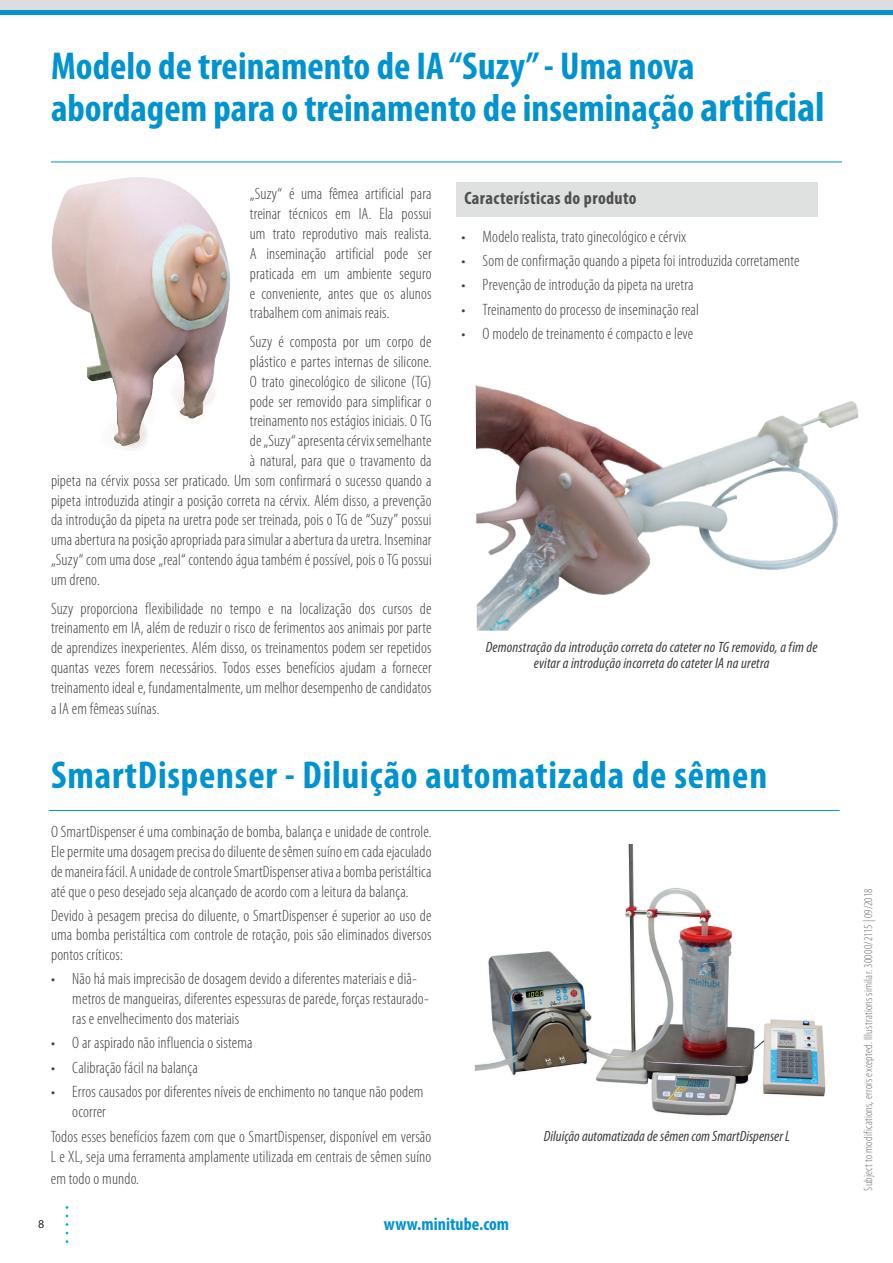
<style>
.page{position:relative;width:893px;height:1263px;background:#fff}
.page>*{position:absolute;margin:0;border:0;box-sizing:border-box;transform-origin:0 0}
.t1{font:700 condensed 39px/42px "Myriad Pro";color:#0093d0}
.t2{font:700 condensed 39px "Myriad Pro";letter-spacing:.02em;color:#0093d0}
.t3{font:700 condensed 18px "Myriad Pro";letter-spacing:.02em;color:#3e3e3f}
.t4{font:700 condensed 18px "Myriad Pro";color:#0093d0}
.t5{font:300 condensed 16.5px/19.8px "Myriad Pro";letter-spacing:.005em;color:#3e3e3f;text-align:justify}
.t6{font:italic condensed 15px/16.5px "Myriad Pro";letter-spacing:.005em;color:#3e3e3f;text-align:center}
.t7{font:300 condensed 12px "Myriad Pro";letter-spacing:.02em;color:#6c6d70}
.t8{font:12px "Myriad Pro";color:#231f20}
.s1{font-size:42px}
</style>
<div class="page">
<svg style="left:66px;top:1206px;width:2px;height:11px"></svg>
<div style="left:0;top:10px;width:893px;height:5px;background:#0093d0"></div>
<div style="left:0;top:0;width:893px;height:10px;background:#dcdddf"></div>
<hr style="left:51px;top:162px;width:791px;height:1px;background:#0093d0">
<div style="left:456px;top:182px;width:361px;height:34px;background:#dfe0e0"></div>
<img style="left:51px;top:177px;width:180px;height:273px">
<img style="left:476px;top:385px;width:383px;height:246px">
<img style="left:474px;top:845px;width:352px;height:271px">
<hr style="left:49px;top:810px;width:791px;height:1px;background:#0093d0">
<h1 class="t1" style="left:51px;top:44px;width:775px">Modelo de treinamento de IA “Suzy” - Uma nova abordagem para o treinamento de inseminação <span class="s1">artificial</span></h1>
<p class="t5" style="left:250px;top:185px;width:183px">„Suzy“ é uma fêmea artificial para treinar técnicos em IA. Ela possui um trato reprodutivo mais realista.<br>A inseminação artificial pode ser praticada em um ambiente seguro e conveniente, antes que os alunos trabalhem com animais reais.</p>
<p class="t5" style="left:250px;top:332px;width:183px">Suzy é composta por um corpo de</p>
<p class="t5" style="left:250px;top:352px;width:183px">plástico e partes internas de silicone.</p>
<p class="t5" style="left:250px;top:372px;width:183px">O trato ginecológico de silicone (TG)</p>
<p class="t5" style="left:250px;top:391px;width:183px">pode ser removido para simplificar o</p>
<p class="t5" style="left:250px;top:411px;width:183px">treinamento nos estágios iniciais. O TG</p>
<p class="t5" style="left:250px;top:431px;width:183px">de „Suzy“ apresenta cérvix semelhante</p>
<p class="t5" style="left:250px;top:451px;width:183px">à natural, para que o travamento da</p>
<p class="t5" style="left:51px;top:471px;width:382px">pipeta na cérvix possa ser praticado. Um som confirmará o sucesso quando a</p>
<p class="t5" style="left:51px;top:490px;width:382px">pipeta introduzida atingir a posição correta na cérvix. Além disso, a prevenção</p>
<p class="t5" style="left:51px;top:510px;width:382px">da introdução da pipeta na uretra pode ser treinada, pois o TG de “Suzy” possui</p>
<p class="t5" style="left:51px;top:530px;width:382px">uma abertura na posição apropriada para simular a abertura da uretra. Inseminar</p>
<p class="t5" style="left:51px;top:550px;width:382px">„Suzy“ com uma dose „real“ contendo água também é possível, pois o TG possui</p>
<p class="t5" style="left:51px;top:570px;width:50px">um dreno.</p>
<p class="t5" style="left:51px;top:598px;width:382px">Suzy proporciona flexibilidade no tempo e na localização dos cursos de treinamento em IA, além de reduzir o risco de ferimentos aos animais por parte de aprendizes inexperientes. Além disso, os treinamentos podem ser repetidos quantas vezes forem necessários. Todos esses benefícios ajudam a fornecer treinamento ideal e, fundamentalmente, um melhor desempenho de candidatos</p>
<p class="t5" style="left:51px;top:699px;width:110px">a IA em fêmeas suínas.</p>
<p class="t3" style="left:464px;top:187px;width:174px">Características do produto</p>
<p class="t5" style="left:461px;top:227px;width:226px">• Modelo realista, trato ginecológico e cérvix</p>
<p class="t5" style="left:461px;top:251px;width:340px">• Som de confirmação quando a pipeta foi introduzida corretamente</p>
<p class="t5" style="left:461px;top:275px;width:234px">• Prevenção de introdução da pipeta na uretra</p>
<p class="t5" style="left:461px;top:300px;width:239px">• Treinamento do processo de inseminação real</p>
<p class="t5" style="left:461px;top:324px;width:233px">• O modelo de treinamento é compacto e leve</p>
<p class="t6" style="left:486px;top:638px;width:333px">Demonstração da introdução correta do cateter no TG removido, a fim de evitar a introdução incorreta do cateter IA na uretra</p>
<h1 class="t2" style="left:51px;top:750px;width:718px">SmartDispenser - Diluição automatizada de sêmen</h1>
<p class="t5" style="left:51px;top:822px;width:382px">O SmartDispenser é uma combinação de bomba, balança e unidade de controle.<br>Ele permite uma dosagem precisa do diluente de sêmen suíno em cada ejaculado de maneira fácil. A unidade de controle SmartDispenser ativa a bomba peristáltica até que o peso desejado seja alcançado de acordo com a leitura da balança.</p>
<p class="t5" style="left:51px;top:906px;width:382px">Devido à pesagem precisa do diluente, o SmartDispenser é superior ao uso de uma bomba peristáltica com controle de rotação, pois são eliminados diversos pontos críticos:</p>
<p class="t5" style="left:72px;top:969px;width:358px;text-align:left;text-indent:-21px">• Não há mais imprecisão de dosagem devido a diferentes materiais e diâ&shy;metros de mangueiras, diferentes espessuras de parede, forças restaurado&shy;ras e envelhecimento dos materiais</p>
<p class="t5" style="left:51px;top:1033px;width:203px">• O ar aspirado não influencia o sistema</p>
<p class="t5" style="left:51px;top:1057px;width:148px">• Calibração fácil na balança</p>
<p class="t5" style="left:72px;top:1082px;width:353px;text-indent:-21px">• Erros causados por diferentes níveis de enchimento no tanque não podem ocorrer</p>
<p class="t5" style="left:51px;top:1127px;width:382px">Todos esses benefícios fazem com que o SmartDispenser, disponível em versão<br>L e XL, seja uma ferramenta amplamente utilizada em centrais de sêmen suíno</p>
<p class="t5" style="left:51px;top:1169px;width:90px">em todo o mundo.</p>
<p class="t8" style="left:38px;top:1216px;width:8px">8</p>
<p class="t4" style="left:384px;top:1212px;width:127px">www.minitube.com</p>
<p class="t6" style="left:544px;top:1128px;width:248px">Diluição automatizada de sêmen com SmartDispenser L</p>
<p class="t7" style="left:862px;top:1191px;width:304px;rotate:-90deg">Subject to modifications, errors excepted. Illustrations similar. 30000/2115 | 09/2018</p>
</div>
